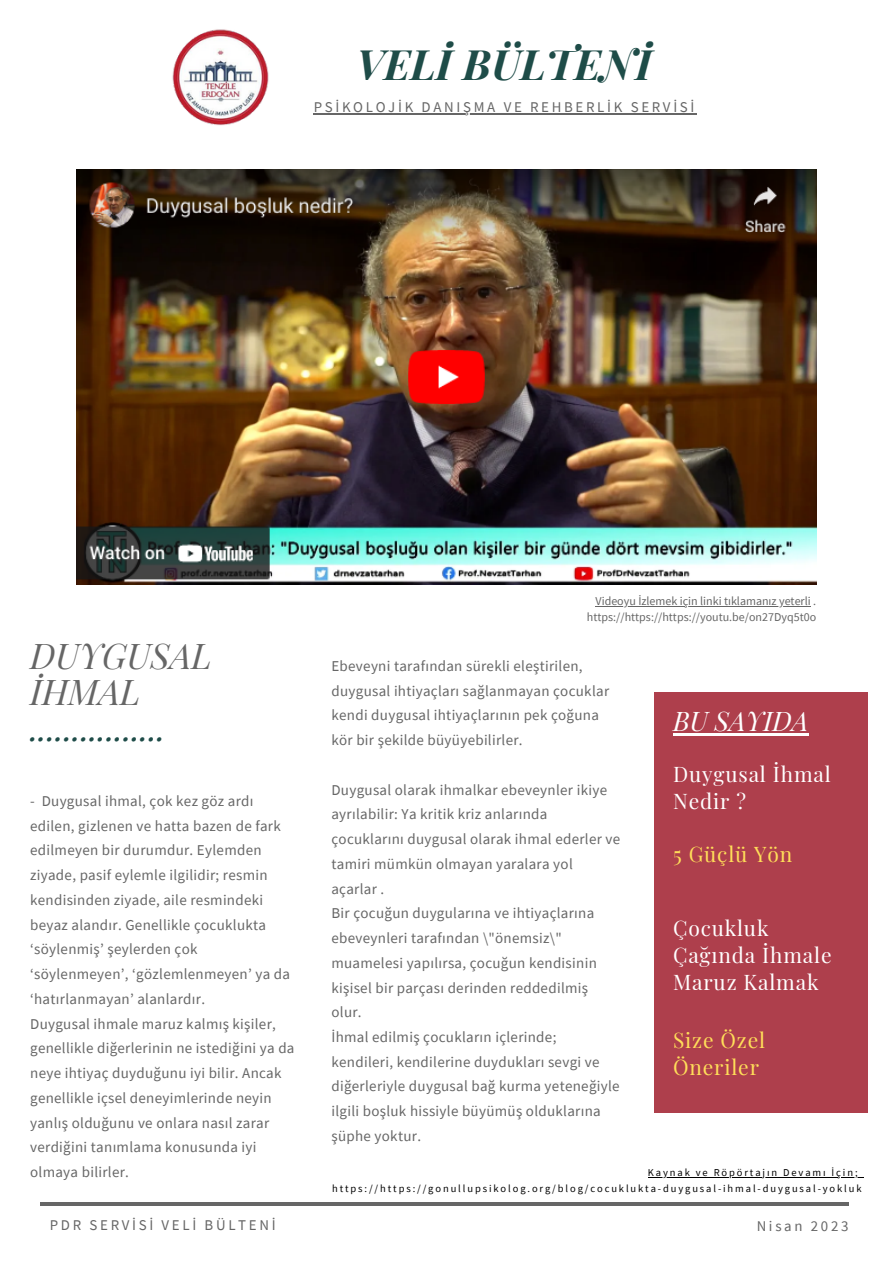
<style>
.page{position:relative;width:893px;height:1264px;background:#fff}
.page>*{position:absolute;margin:0;border:0;box-sizing:border-box;transform-origin:0 0}
.t1{font:italic 700 42px "Playfair Display";color:#1e4c48}
.t2{font:italic 34.65px "Playfair Display";color:#1e4c48}
.t3{font:italic 34.65px/36px "Playfair Display";color:#666}
.t4{font:italic 26.4px "Playfair Display";color:#fff}
.t5{font:21px/27px "Playfair Display";letter-spacing:.04em;color:#fff}
.t6{font:21px/27px "Playfair Display";letter-spacing:.04em;color:#ffde59}
.t7{font:15px/24.8px "Source Sans Pro";letter-spacing:.02em;color:#666}
.t8{font:14.85px "Source Sans Pro";letter-spacing:.18em;color:#666}
.t9{font:12px/16px "Source Sans Pro";color:#666;text-align:right}
.t10{font:10.5px/15.8px "Source Sans Pro";letter-spacing:.18em;color:#000}
</style>
<div class="page">
<div style="left:655px;top:692px;width:212px;height:421px;background:#ae3f4c"></div>
<hr style="left:40px;top:1202px;width:808px;height:3px;background:#666">
<img style="left:172px;top:29px;width:97px;height:97px">
<hr style="left:314px;top:114px;width:383px;height:1px;background:#666">
<hr style="left:673px;top:733px;width:135px;height:3px;background:#fff">
<hr style="left:648px;top:1176px;width:211px;height:1px;background:#000">
<img style="left:76px;top:169px;width:740px;height:415px">
<hr style="left:595px;top:606px;width:215px;height:1px;background:#666">
<h1 class="t1" style="left:356px;top:34px;width:297px">VELİ BÜLTENİ</h1>
<p class="t8" style="left:314px;top:98px;width:382px">PSİKOLOJİK DANIŞMA VE REHBERLİK SERVİSİ</p>
<h2 class="t3" style="left:30px;top:636px;width:183px">DUYGUSAL<br>İHMAL</h2>
<h2 class="t2" style="left:30px;top:703px;width:137px">................</h2>
<p class="t7" style="left:30px;top:788px;width:266px">- Duygusal ihmal, çok kez göz ardı edilen, gizlenen ve hatta bazen de fark edilmeyen bir durumdur. Eylemden ziyade, pasif eylemle ilgilidir; resmin kendisinden ziyade, aile resmindeki beyaz alandır. Genellikle çocuklukta ‘söylenmiş’ şeylerden çok ‘söylenmeyen’, ‘gözlemlenmeyen’ ya da ‘hatırlanmayan’ alanlardır.<br>Duygusal ihmale maruz kalmış kişiler, genellikle diğerlerinin ne istediğini ya da neye ihtiyaç duyduğunu iyi bilir. Ancak genellikle içsel deneyimlerinde neyin yanlış olduğunu ve onlara nasıl zarar verdiğini tanımlama konusunda iyi olmaya bilirler.</p>
<p class="t9" style="left:587px;top:592px;width:231px">Videoyu İzlemek için linki tıklamanız yeterli . https://https://https://youtu.be/on27Dyq5t0o</p>
<p class="t7" style="left:331px;top:653px;width:279px">Ebeveyni tarafından sürekli eleştirilen, duygusal ihtiyaçları sağlanmayan çocuklar kendi duygusal ihtiyaçlarının pek çoğuna kör bir şekilde büyüyebilirler.</p>
<p class="t7" style="left:331px;top:776px;width:290px">Duygusal olarak ihmalkar ebeveynler ikiye ayrılabilir: Ya kritik kriz anlarında çocuklarını duygusal olarak ihmal ederler ve tamiri mümkün olmayan yaralara yol açarlar .<br>Bir çocuğun duygularına ve ihtiyaçlarına ebeveynleri tarafından \"önemsiz\" muamelesi yapılırsa, çocuğun kendisinin kişisel bir parçası derinden reddedilmiş olur.<br>İhmal edilmiş çocukların içlerinde; kendileri, kendilerine duydukları sevgi ve diğerleriyle duygusal bağ kurma yeteneğiyle ilgili boşluk hissiyle büyümüş olduklarına şüphe yoktur.</p>
<h3 class="t4" style="left:673px;top:703px;width:137px">BU SAYIDA</h3>
<h3 class="t5" style="left:673px;top:760px;width:159px">Duygusal İhmal<br>Nedir ?</h3>
<h3 class="t6" style="left:673px;top:839px;width:121px">5 Güçlü Yön</h3>
<h3 class="t5" style="left:673px;top:914px;width:160px">Çocukluk<br>Çağında İhmale<br>Maruz Kalmak</h3>
<h3 class="t6" style="left:673px;top:1025px;width:94px">Size Özel<br>Öneriler</h3>
<p class="t10" style="left:332px;top:1164px;width:531px;text-indent:316px">Kaynak ve Röpörtajın Devamı İçi n; https://https://gonullupsi kolog.org/blog/cocuklukta-duygusal-i hmal-duygusal-yokluk</p>
<p class="t8" style="left:50px;top:1215px;width:227px">PDR SERVİSİ VELİ BÜLTENİ</p>
<p class="t8" style="left:756px;top:1215px;width:93px">Ni san 2023</p>
</div>
